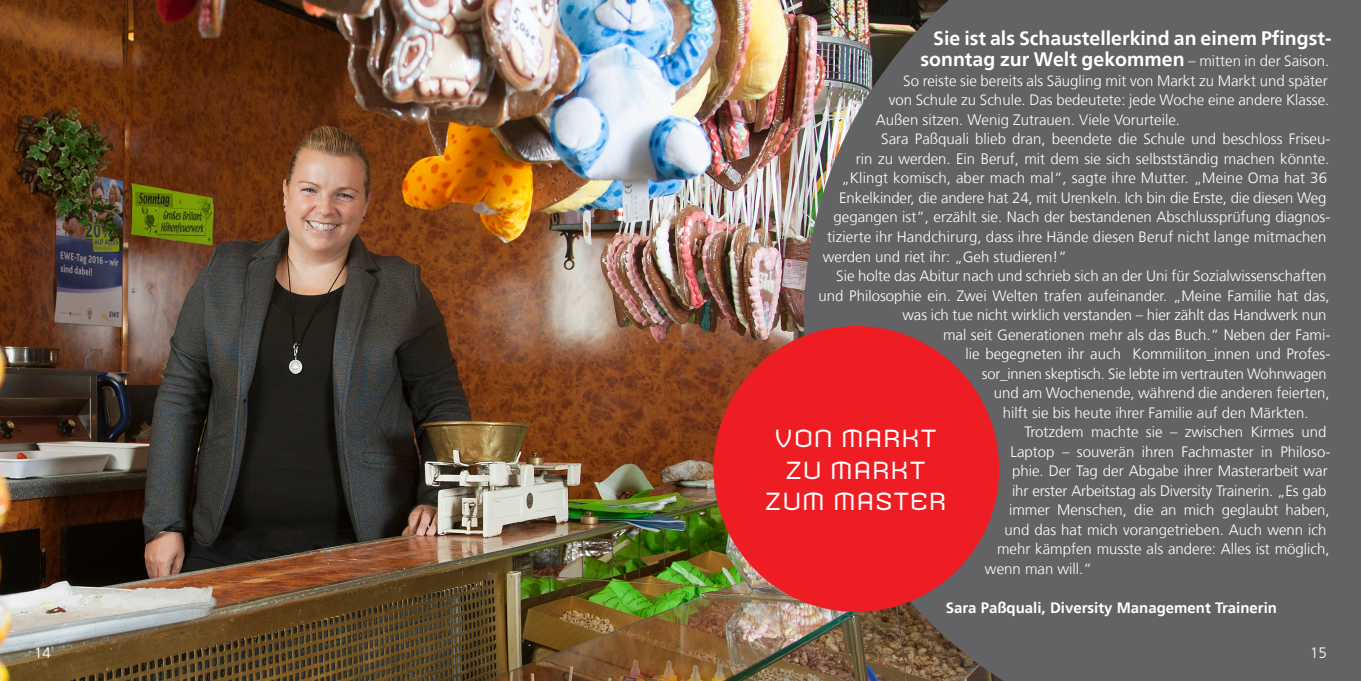
<style>
.page{position:relative;width:1361px;height:681px;background:#fff}
.page>*{position:absolute;margin:0;border:0;box-sizing:border-box;transform-origin:0 0}
.Head_weiß{font:24px/31.5px "Armada";letter-spacing:.01em;color:#fff;text-align:center}
.Lauftext_Einzug{font:700 19.5px/21px "NDS Frutiger";color:#fff;text-align:right}
.Lauftext_Einzug-2{font:300 15px "NDS Frutiger";color:#fff}
.Name{font:700 15px "NDS Frutiger";color:#fff}
.s1{font-weight:300;font-size:15px}
</style>
<div class="page">
<img style="left:0;top:0;width:804px;height:680px">
<svg style="left:804px;top:0;width:557px;height:680px;background:#656365"></svg>
<div style="left:713px;top:326px;width:286px;height:285px;background:#ee1d23;border-radius:50%"></div>
<p class="Lauftext_Einzug" style="left:920px;top:28px;width:412px">Sie ist als Schaustellerkind an einem Pfingst&shy;sonntag zur Welt gekommen <span class="s1">– mitten in der Saison.</span></p>
<p class="Lauftext_Einzug-2" style="left:903px;top:72px;width:426px">So reiste sie bereits als Säugling mit von Markt zu Markt und später</p>
<p class="Lauftext_Einzug-2" style="left:889px;top:92px;width:442px">von Schule zu Schule. Das bedeutete: jede Woche eine andere Klasse.</p>
<p class="Lauftext_Einzug-2" style="left:876px;top:111px;width:306px">Außen sitzen. Wenig Zutrauen. Viele Vorurteile.</p>
<p class="Lauftext_Einzug-2" style="left:881px;top:131px;width:451px">Sara Paßquali blieb dran, beendete die Schule und beschloss Friseu-</p>
<p class="Lauftext_Einzug-2" style="left:856px;top:150px;width:475px">rin zu werden. Ein Beruf, mit dem sie sich selbstständig machen könnte.</p>
<p class="Lauftext_Einzug-2" style="left:841px;top:170px;width:487px">„Klingt komisch, aber mach mal“, sagte ihre Mutter. „Meine Oma hat 36</p>
<p class="Lauftext_Einzug-2" style="left:839px;top:189px;width:489px">Enkelkinder, die andere hat 24, mit Urenkeln. Ich bin die Erste, die diesen Weg</p>
<p class="Lauftext_Einzug-2" style="left:833px;top:209px;width:498px">gegangen ist“, erzählt sie. Nach der bestandenen Abschlussprüfung diagnos-</p>
<p class="Lauftext_Einzug-2" style="left:827px;top:228px;width:501px">tizierte ihr Handchirurg, dass ihre Hände diesen Beruf nicht lange mitmachen</p>
<p class="Lauftext_Einzug-2" style="left:823px;top:248px;width:245px">werden und riet ihr: „Geh studieren!“</p>
<p class="Lauftext_Einzug-2" style="left:836px;top:267px;width:492px">Sie holte das Abitur nach und schrieb sich an der Uni für Sozialwissenschaften</p>
<p class="Lauftext_Einzug-2" style="left:818px;top:287px;width:513px">und Philosophie ein. Zwei Welten trafen aufeinander. „Meine Familie hat das,</p>
<p class="Lauftext_Einzug-2" style="left:902px;top:306px;width:426px">was ich tue nicht wirklich verstanden – hier zählt das Handwerk nun</p>
<p class="Lauftext_Einzug-2" style="left:943px;top:326px;width:389px">mal seit Generationen mehr als das Buch.“ Neben der Fami-</p>
<p class="Lauftext_Einzug-2" style="left:965px;top:345px;width:366px">lie begegneten ihr auch Kommiliton_innen und Profes-</p>
<p class="Lauftext_Einzug-2" style="left:982px;top:365px;width:346px">sor_innen skeptisch. Sie lebte im vertrauten Wohnwagen</p>
<p class="Lauftext_Einzug-2" style="left:994px;top:384px;width:337px">und am Wochenende, während die anderen feierten,</p>
<p class="Lauftext_Einzug-2" style="left:1003px;top:404px;width:307px">hilft sie bis heute ihrer Familie auf den Märkten.</p>
<p class="Lauftext_Einzug-2" style="left:1024px;top:423px;width:304px">Trotzdem machte sie – zwischen Kirmes und</p>
<p class="Lauftext_Einzug-2" style="left:1010px;top:443px;width:321px">Laptop – souverän ihren Fachmaster in Philoso-</p>
<p class="Lauftext_Einzug-2" style="left:1012px;top:462px;width:317px">phie. Der Tag der Abgabe ihrer Masterarbeit war</p>
<p class="Lauftext_Einzug-2" style="left:1012px;top:482px;width:316px">ihr erster Arbeitstag als Diversity Trainerin. „Es gab</p>
<p class="Lauftext_Einzug-2" style="left:1009px;top:501px;width:322px">immer Menschen, die an mich geglaubt haben,</p>
<p class="Lauftext_Einzug-2" style="left:1004px;top:521px;width:324px">und das hat mich vorangetrieben. Auch wenn ich</p>
<p class="Lauftext_Einzug-2" style="left:997px;top:540px;width:334px">mehr kämpfen musste als andere: Alles ist möglich,</p>
<p class="Lauftext_Einzug-2" style="left:985px;top:560px;width:108px">wenn man will.“</p>
<p class="Name" style="left:945px;top:598px;width:333px">Sara Paßquali, Diversity Management Trainerin</p>
<p class="Head_weiß" style="left:764px;top:422px;width:184px">VON MARKT<br>ZU MARKT<br>ZUM MASTER</p>
<p class="Lauftext_Einzug-2" style="left:34px;top:644px;width:18px">14</p>
<p class="Lauftext_Einzug-2" style="left:1310px;top:644px;width:18px">15</p>
</div>
